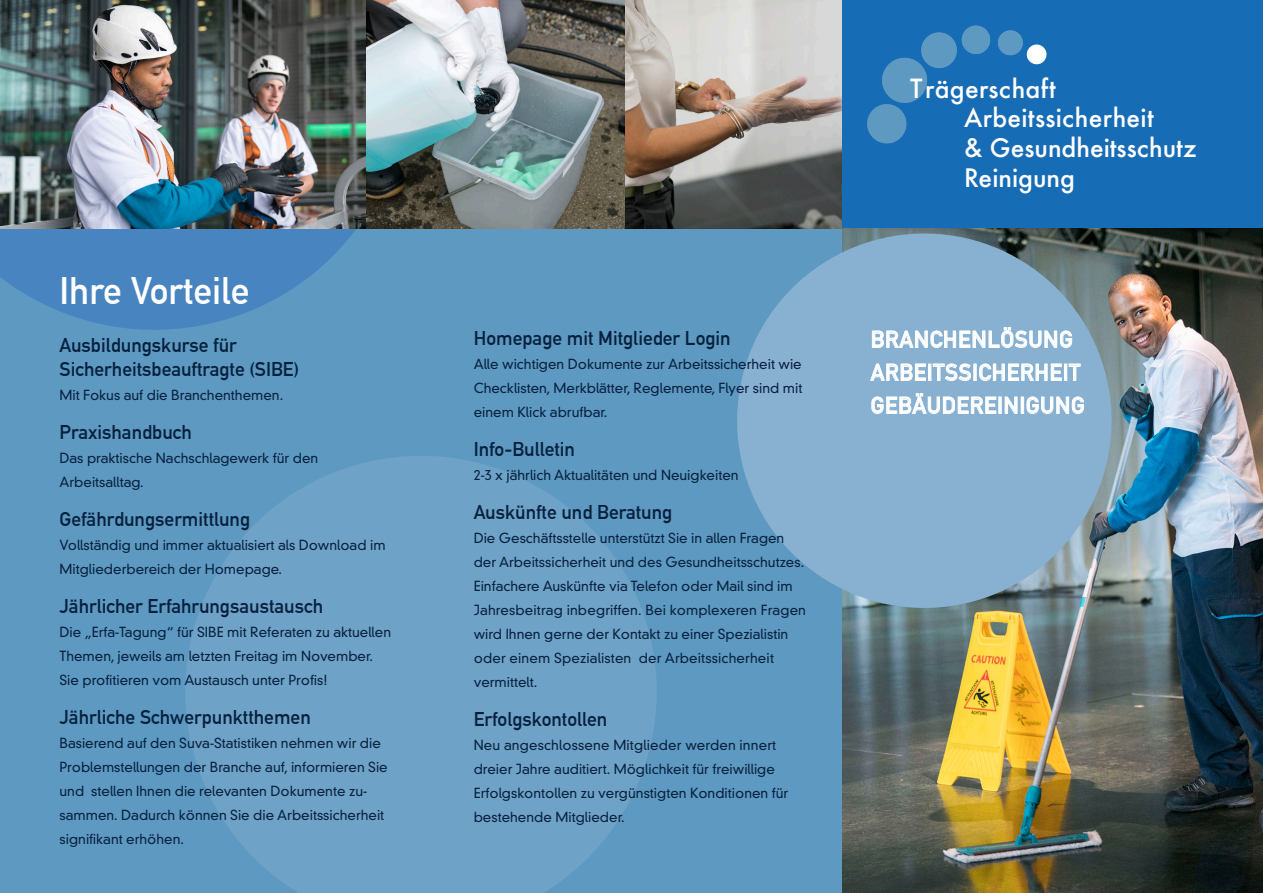
<style>
.page{position:relative;width:1263px;height:893px;background:#fff}
.page>*{position:absolute;margin:0;border:0;box-sizing:border-box;transform-origin:0 0}
.t1{font:700 37.5px "DIN Alternate";color:#fff}
.t2{font:500 24.75px "Futura";letter-spacing:.01em;color:#fff}
.t3{font:700 22.8px "DIN Alternate";letter-spacing:.02em;color:#fff}
.t4{font:700 19.5px "DIN Alternate";color:#07203e}
.t5{font:300 13.5px/24px "DIN Neuzeit Grotesk";color:#07203e}
.s1{font-size:25.65px}
</style>
<div class="page">
<div style="left:0;top:184px;width:860px;height:709px;background:#5d99c0"></div>
<div style="left:842px;top:0;width:421px;height:893px;background:#176cb6"></div>
<img style="left:842px;top:229px;width:421px;height:664px">
<svg style="left:867px;top:25px;width:180px;height:119px"></svg>
<svg style="left:0;top:229px;width:356px;height:101px;fill:#4784c0"></svg>
<svg style="left:185px;top:456px;width:472px;height:437px;fill:#6ea2c6"></svg>
<svg style="left:737px;top:228px;width:396px;height:401px;background:#80a3bc"></svg>
<svg style="left:872px;top:327px;width:200px;height:24px;background:#a4c2db"></svg>
<svg style="left:870px;top:364px;width:56px;height:17px"></svg>
<div style="left:928px;top:364px;width:3px;height:17px;border:1px solid #fff"></div>
<svg style="left:933px;top:364px;width:38px;height:17px"></svg>
<div style="left:973px;top:364px;width:3px;height:17px;border:1px solid #fff"></div>
<svg style="left:979px;top:363px;width:83px;height:18px"></svg>
<div style="left:1064px;top:364px;width:3px;height:17px;border:1px solid #fff"></div>
<svg style="left:1068px;top:364px;width:13px;height:17px"></svg>
<svg style="left:871px;top:393px;width:125px;height:24px;background:#a6c3db"></svg>
<div style="left:998px;top:397px;width:3px;height:17px;border:1px solid #fff"></div>
<svg style="left:1004px;top:397px;width:13px;height:17px"></svg>
<div style="left:1021px;top:397px;width:3px;height:17px;border:1px solid #fff"></div>
<svg style="left:1026px;top:396px;width:58px;height:21px"></svg>
<img style="left:0;top:0;width:367px;height:229px">
<img style="left:367px;top:0;width:475px;height:229px">
<p class="t1" style="left:60px;top:262px;width:192px">Ihre Vorteile</p>
<p class="t4" style="left:60px;top:330px;width:179px">Ausbildungskurse für</p>
<p class="t4" style="left:60px;top:354px;width:241px">Sicherheitsbeauftragte (SIBE)</p>
<p class="t5" style="left:60px;top:383px;width:225px">Mit Fokus auf die Branchenthemen.</p>
<p class="t4" style="left:60px;top:417px;width:134px">Praxishandbuch</p>
<p class="t5" style="left:60px;top:446px;width:260px">Das praktische Nachschlagewerk für den</p>
<p class="t5" style="left:60px;top:470px;width:86px">Arbeitsalltag.</p>
<p class="t4" style="left:60px;top:504px;width:192px">Gefährdungsermittlung</p>
<p class="t5" style="left:60px;top:533px;width:328px">Vollständig und immer aktualisiert als Download im<br>Mitgliederbereich der Homepage.</p>
<p class="t4" style="left:60px;top:591px;width:265px">Jährlicher Erfahrungsaustausch</p>
<p class="t5" style="left:60px;top:620px;width:333px">Die „Erfa-Tagung“ für SIBE mit Referaten zu aktuellen<br>Themen, jeweils am letzten Freitag im November.<br>Sie profitieren vom Austausch unter Profis!</p>
<p class="t4" style="left:60px;top:702px;width:253px">Jährliche Schwerpunktthemen</p>
<p class="t5" style="left:60px;top:731px;width:330px">Basierend auf den Suva-Statistiken nehmen wir die Problemstellungen der Branche auf, informieren Sie und stellen Ihnen die relevanten Dokumente zu&shy;sammen. Dadurch können Sie die Arbeitssicherheit signifikant erhöhen.</p>
<p class="t4" style="left:474px;top:323px;width:259px">Homepage mit Mitglieder Login</p>
<p class="t5" style="left:474px;top:352px;width:330px;text-align:justify">Alle wichtigen Dokumente zur Arbeitssicherheit wie Checklisten, Merkblätter, Reglemente, Flyer sind mit einem Klick abrufbar.</p>
<p class="t4" style="left:474px;top:434px;width:103px">Info-Bulletin</p>
<p class="t5" style="left:474px;top:463px;width:266px">2-3 x jährlich Aktualitäten und Neuigkeiten</p>
<p class="t4" style="left:474px;top:497px;width:200px">Auskünfte und Beratung</p>
<p class="t5" style="left:474px;top:526px;width:334px">Die Geschäftsstelle unterstützt Sie in allen Fragen der Arbeitssicherheit und des Gesundheitsschutzes.<br>Einfachere Auskünfte via Telefon oder Mail sind im Jahresbeitrag inbegriffen. Bei komplexeren Fragen wird Ihnen gerne der Kontakt zu einer Spezialistin oder einem Spezialisten der Arbeitssicherheit vermittelt.</p>
<p class="t4" style="left:474px;top:704px;width:135px">Erfolgskontollen</p>
<p class="t5" style="left:474px;top:733px;width:316px">Neu angeschlossene Mitglieder werden innert dreier Jahre auditiert. Möglichkeit für freiwillige Erfolgskontollen zu vergünstigten Konditionen für bestehende Mitglieder.</p>
<p class="t2" style="left:910px;top:71px;width:147px"><span class="s1">T</span> rägerschaft</p>
<p class="t2" style="left:964px;top:101px;width:191px">Arbeitssicherheit</p>
<p class="t2" style="left:964px;top:131px;width:234px">&amp; Gesundheitsschutz</p>
<p class="t2" style="left:964px;top:161px;width:112px">Reinigung</p>
<p class="t3" style="left:871px;top:322px;width:204px">BRANCHENLÖSUNG</p>
<p class="t3" style="left:871px;top:355px;width:211px">ARBEITSSICHERHEIT</p>
<p class="t3" style="left:871px;top:388px;width:216px">GEBÄUDEREINIGUNG</p>
</div>
